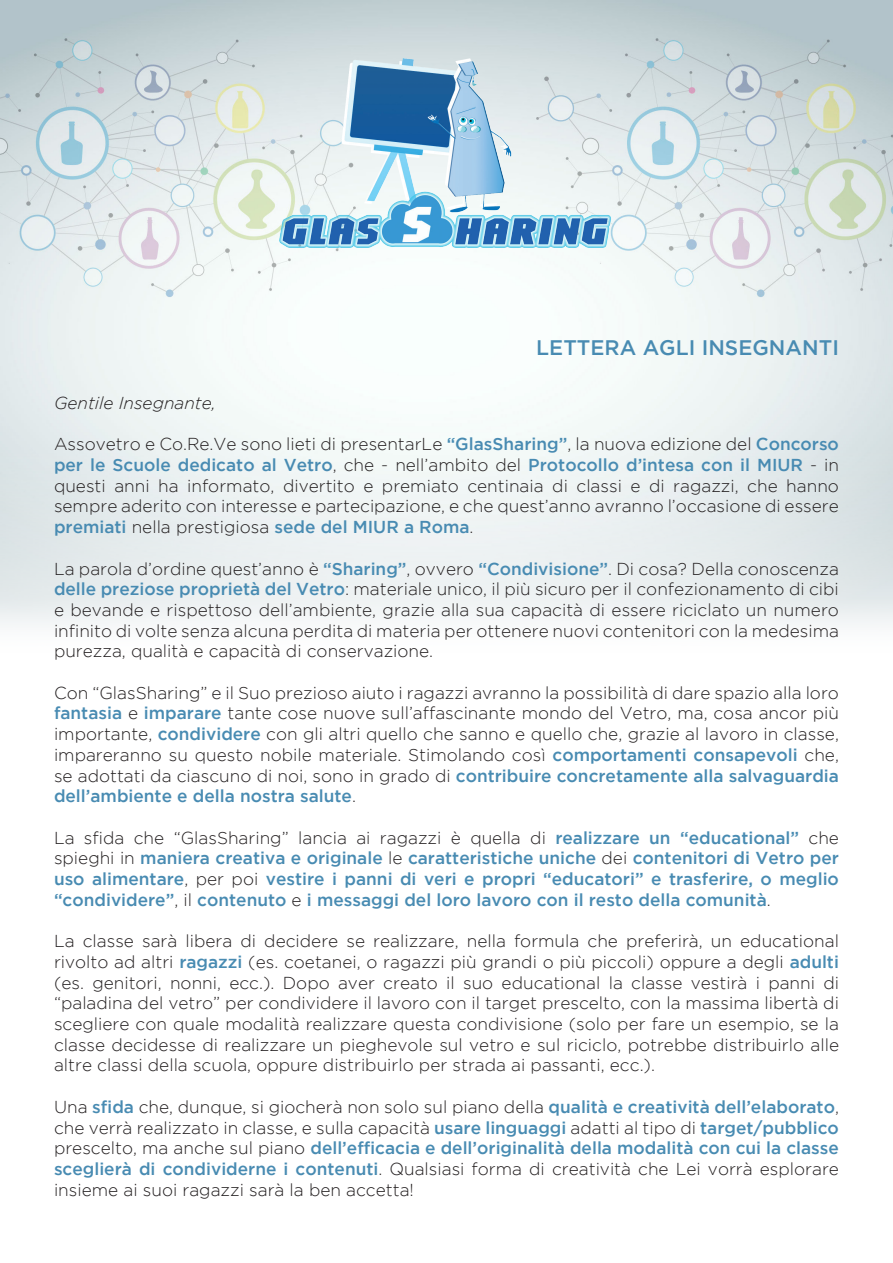
<style>
.page{position:relative;width:893px;height:1263px;background:#fff}
.page>*{position:absolute;margin:0;border:0;box-sizing:border-box;transform-origin:0 0}
.t1{font:500 21px "Gotham";color:#488bb2}
.t2{font:300 17.25px/20.7px "Gotham";color:#231f20;text-align:justify}
.t3{font:500 17.25px/20.7px "Gotham";color:#488bb2;text-align:justify}
.t4{font:italic 300 17.25px "Gotham";color:#231f20}
.s1{font-weight:500;color:#488bb2}
.s2{font-weight:300;color:#231f20}
</style>
<div class="page">
<img style="left:0;top:0;width:893px;height:625px">
<img style="left:259px;top:54px;width:375px;height:202px">
<p class="t1" style="left:536px;top:336px;width:304px">LETTERA AGLI INSEGNANTI</p>
<p class="t4" style="left:54px;top:393px;width:163px">Gentile Insegnante,</p>
<p class="t2" style="left:54px;top:434px;width:786px">Assovetro e Co.Re.Ve sono lieti di presentarLe <span class="s1">“GlasSharing”</span>, la nuova edizione del <span class="s1">Concorso per le Scuole dedicato al Vetro</span>, che - nell’ambito del <span class="s1">Protocollo d’intesa con il MIUR</span> - in questi anni ha informato, divertito e premiato centinaia di classi e di ragazzi, che hanno sempre aderito con interesse e partecipazione, e che quest’anno avranno l’occasione di essere <span class="s1">premiati</span> nella prestigiosa <span class="s1">sede del MIUR a Roma</span>.</p>
<p class="t2" style="left:54px;top:558px;width:786px">La parola d’ordine quest’anno è <span class="s1">“Sharing”</span>, ovvero <span class="s1">“Condivisione”</span>. Di cosa? Della conoscenza <span class="s1">delle preziose proprietà del Vetro</span>: materiale unico, il più sicuro per il confezionamento di cibi e bevande e rispettoso dell’ambiente, grazie alla sua capacità di essere riciclato un numero infinito di volte senza alcuna perdita di materia per ottenere nuovi contenitori con la medesima purezza, qualità e capacità di conservazione.</p>
<p class="t2" style="left:54px;top:682px;width:786px">Con “GlasSharing” e il Suo prezioso aiuto i ragazzi avranno la possibilità di dare spazio alla loro <span class="s1">fantasia</span> e <span class="s1">imparare</span> tante cose nuove sull’affascinante mondo del Vetro, ma, cosa ancor più importante, <span class="s1">condividere</span> con gli altri quello che sanno e quello che, grazie al lavoro in classe, impareranno su questo nobile materiale. Stimolando così <span class="s1">comportamenti consapevoli</span> che, se adottati da ciascuno di noi, sono in grado di <span class="s1">contribuire concretamente alla salvaguardia dell’ambiente e della nostra salute</span>.</p>
<p class="t3" style="left:54px;top:827px;width:786px"><span class="s2">La sfida che “GlasSharing” lancia ai ragazzi è quella di</span> realizzare un “educational” <span class="s2">che spieghi in</span> maniera creativa e originale <span class="s2">le</span> caratteristiche uniche <span class="s2">dei</span> contenitori di Vetro per uso alimentare<span class="s2">, per poi</span> vestire i panni di veri e propri “educatori” e trasferire, o meglio “condividere”<span class="s2">, il</span> contenuto <span class="s2">e</span> i messaggi del loro lavoro con il resto della comunità<span class="s2">.</span></p>
<p class="t2" style="left:54px;top:930px;width:786px">La classe sarà libera di decidere se realizzare, nella formula che preferirà, un educational rivolto ad altri <span class="s1">ragazzi</span> (es. coetanei, o ragazzi più grandi o più piccoli) oppure a degli <span class="s1">adulti </span>(es. genitori, nonni, ecc.). Dopo aver creato il suo educational la classe vestirà i panni di “paladina del vetro” per condividere il lavoro con il target prescelto, con la massima libertà di scegliere con quale modalità realizzare questa condivisione (solo per fare un esempio, se la classe decidesse di realizzare un pieghevole sul vetro e sul riciclo, potrebbe distribuirlo alle altre classi della scuola, oppure distribuirlo per strada ai passanti, ecc.).</p>
<p class="t2" style="left:54px;top:1096px;width:786px">Una <span class="s1">sfida</span> che, dunque, si giocherà non solo sul piano della <span class="s1">qualità e creatività dell’elaborato</span>, che verrà realizzato in classe, e sulla capacità <span class="s1">usare linguaggi</span> adatti al tipo di <span class="s1">target/pubblico </span>prescelto, ma anche sul piano <span class="s1">dell’efficacia e dell’originalità della modalità con cui la classe sceglierà di condividerne i contenuti</span>. Qualsiasi forma di creatività che Lei vorrà esplorare insieme ai suoi ragazzi sarà la ben accetta!</p>
</div>
